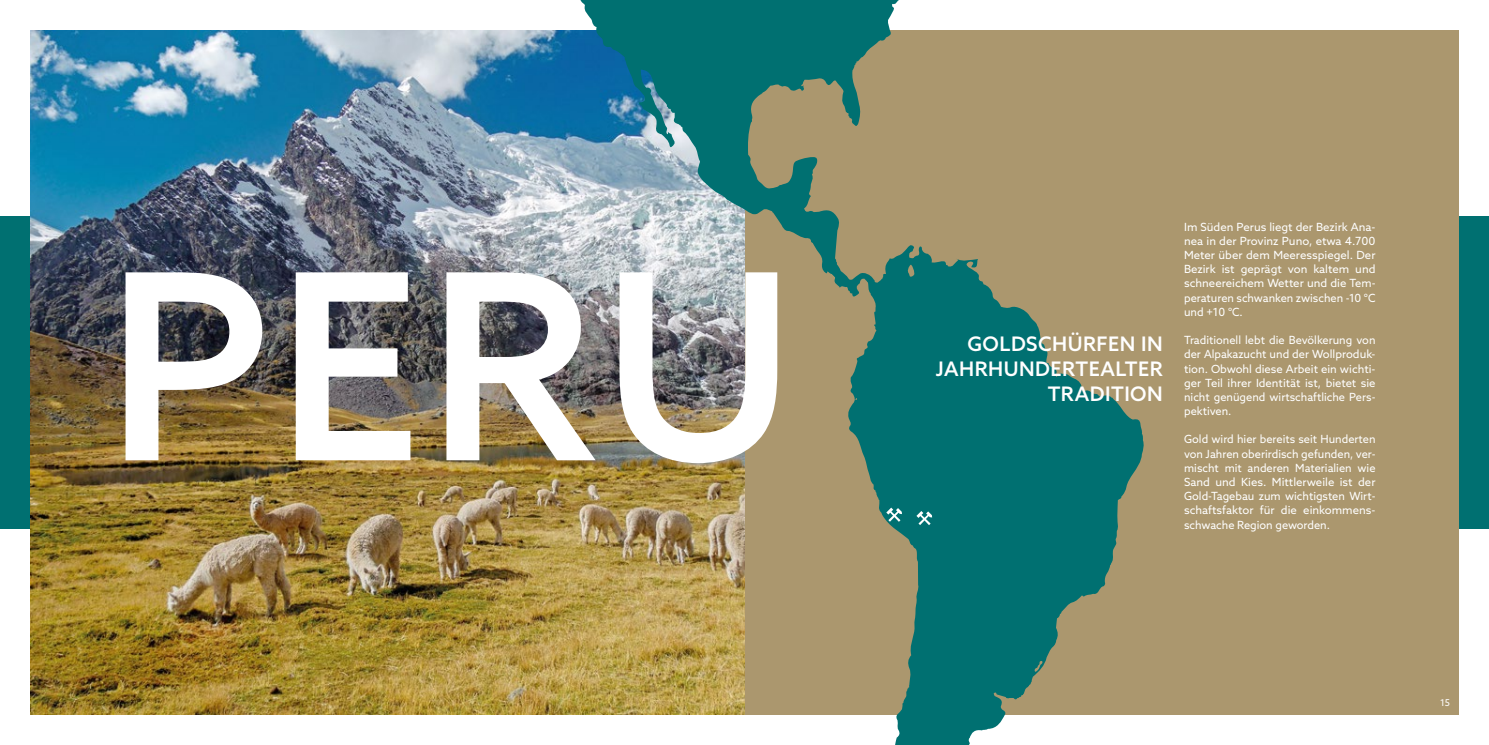
<style>
.page{position:relative;width:1489px;height:745px;background:#fff}
.page>*{position:absolute;margin:0;border:0;box-sizing:border-box;transform-origin:0 0}
.t1{font:500 259.25px "Azo Sans";color:#fff}
.Fließtext_Deutsch{font:500 20px "Azo Sans";letter-spacing:.025em;color:#fff}
.Fließtext_Deutsch-2{font:11.25px/14.1px "Azo Sans";color:#fff;text-align:justify}
.Fließtext_Deutsch-3{font:9.38px "Azo Sans";color:#fff}
</style>
<div class="page">
<div style="left:0;top:216px;width:1488px;height:312px;background:#007071"></div>
<div style="left:744px;top:30px;width:714px;height:684px;background:#ab976e"></div>
<img style="left:30px;top:30px;width:267px;height:684px">
<img style="left:297px;top:0;width:973px;height:744px">
<svg style="left:886px;top:507px;width:16px;height:14px"></svg>
<svg style="left:916px;top:510px;width:16px;height:15px"></svg>
<p class="t1" style="left:106px;top:196px;width:689px">PERU</p>
<p class="Fließtext_Deutsch" style="left:967px;top:330px;width:197px">GOLDSCHÜRFEN IN</p>
<p class="Fließtext_Deutsch" style="left:935px;top:355px;width:229px">JAHRHUNDERTEALTER</p>
<p class="Fließtext_Deutsch" style="left:1047px;top:380px;width:117px">TRADITION</p>
<p class="Fließtext_Deutsch-2" style="left:1183px;top:219px;width:193px">Im Süden Perus liegt der Bezirk Ana&shy;nea in der Provinz Puno, etwa 4.700<br>Meter über dem Meeresspiegel. Der Bezirk ist geprägt von kaltem und schneereichem Wetter und die Tem&shy;peraturen schwanken zwischen -10 °C und +10 °C.</p>
<p class="Fließtext_Deutsch-2" style="left:1183px;top:332px;width:193px">Traditionell lebt die Bevölkerung von der Alpakazucht und der Wollproduk&shy;tion. Obwohl diese Arbeit ein wichti&shy;ger Teil ihrer Identität ist, bietet sie nicht genügend wirtschaftliche Pers&shy;pektiven.</p>
<p class="Fließtext_Deutsch-2" style="left:1183px;top:432px;width:193px">Gold wird hier bereits seit Hunderten von Jahren oberirdisch gefunden, ver&shy;mischt mit anderen Materialien wie Sand und Kies. Mittlerweile ist der Gold-Tagebau zum wichtigsten Wirt&shy;schaftsfaktor für die einkommens&shy;schwache Region geworden.</p>
<p class="Fließtext_Deutsch-3" style="left:1439px;top:696px;width:11px">15</p>
</div>
